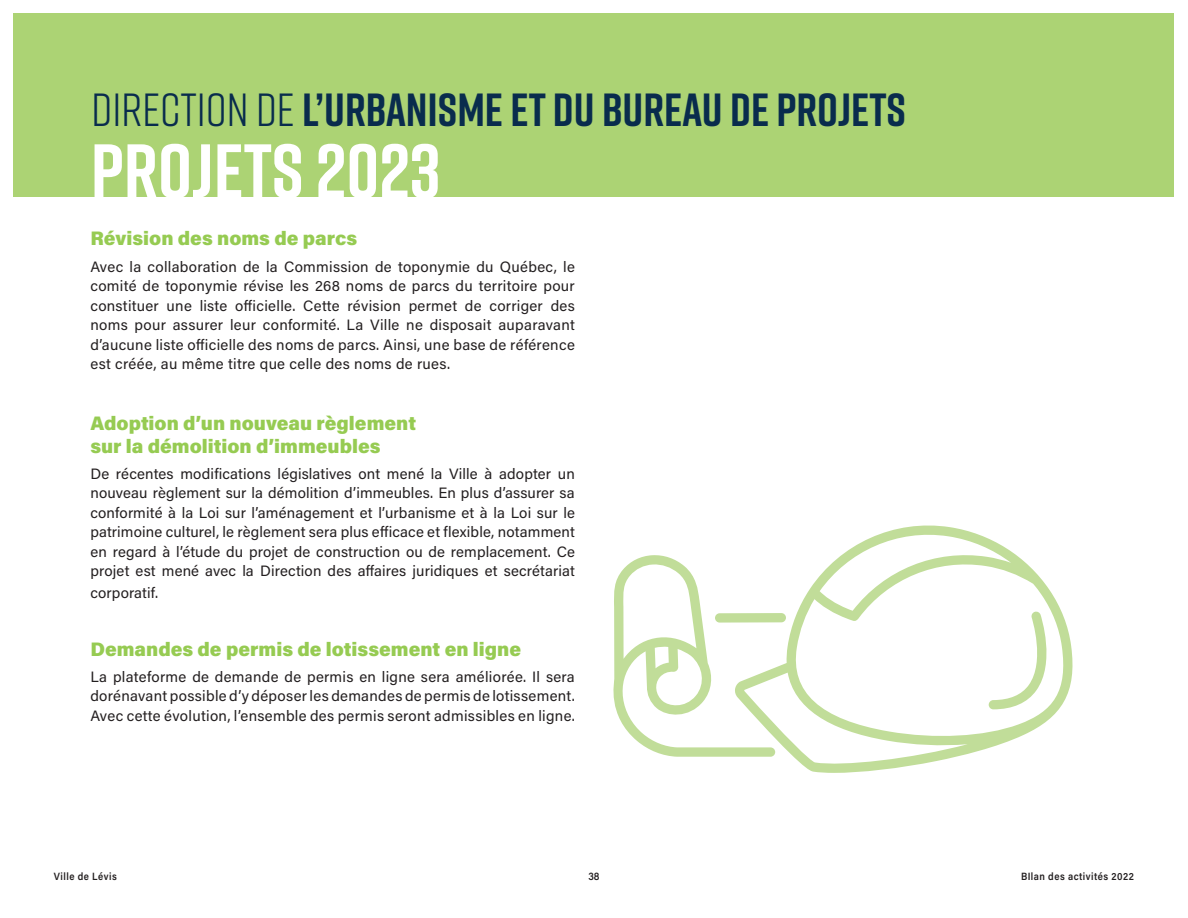
<style>
.page{position:relative;width:1188px;height:918px;background:#fff}
.page>*{position:absolute;margin:0;border:0;box-sizing:border-box;transform-origin:0 0}
.t1{font:700 76.5px "Rift";color:#fff}
.t2{font:700 46.35px "Rift";color:#092c4d}
.t3{font:900 19.5px/22.5px "Acumin Pro";color:#96cb52}
.t4{font:15px/19.5px "Acumin Pro";letter-spacing:.02em;color:#231f20;text-align:justify}
.t5{font:600 10.5px "Acumin Pro";letter-spacing:.05em;color:#231f20;scale:.9 1}
.s1{font-weight:400}
</style>
<div class="page">
<div style="left:14px;top:14px;width:1160px;height:183px;background:#acd374"></div>
<svg style="left:775px;top:525px;width:298px;height:248px"></svg>
<svg style="left:613px;top:555px;width:162px;height:202px"></svg>
<div style="left:715px;top:613px;width:71px;height:10px;background:#c1dd99;border-radius:5px"></div>
<svg style="left:989px;top:611px;width:67px;height:98px"></svg>
<h2 class="t2" style="left:91px;top:77px;width:816px"><span class="s1">DIRECTION DE</span> L’URBANISME ET DU BUREAU DE PROJETS</h2>
<h1 class="t1" style="left:91px;top:116px;width:351px">PROJETS 2023</h1>
<h3 class="t3" style="left:90px;top:226px;width:268px">Révision des noms de parcs</h3>
<p class="t4" style="left:90px;top:256px;width:486px">Avec la collaboration de la Commission de toponymie du Québec, le comité de toponymie révise les 268 noms de parcs du territoire pour constituer une liste officielle. Cette révision permet de corriger des noms pour assurer leur conformité. La Ville ne disposait auparavant d’aucune liste officielle des noms de parcs. Ainsi, une base de référence est créée, au même titre que celle des noms de rues.</p>
<h3 class="t3" style="left:90px;top:411px;width:327px">Adoption d’un nouveau règlement sur la démolition d’immeubles</h3>
<p class="t4" style="left:90px;top:463px;width:486px">De récentes modifications législatives ont mené la Ville à adopter un nouveau règlement sur la démolition d’immeubles. En plus d’assurer sa conformité à la Loi sur l’aménagement et l’urbanisme et à la Loi sur le patrimoine culturel, le règlement sera plus efficace et flexible, notamment en regard à l’étude du projet de construction ou de remplacement. Ce projet est mené avec la Direction des affaires juridiques et secrétariat</p>
<p class="t4" style="left:90px;top:582px;width:69px">corporatif.</p>
<h3 class="t3" style="left:90px;top:637px;width:432px">Demandes de permis de lotissement en ligne</h3>
<p class="t4" style="left:90px;top:666px;width:486px">La plateforme de demande de permis en ligne sera améliorée. Il sera dorénavant possible d’y déposer les demandes de permis de lotissement.<br>Avec cette évolution, l’ensemble des permis seront admissibles en ligne.</p>
<p class="t5" style="left:54px;top:869px;width:71px">Ville de Lévis</p>
<p class="t5" style="left:588px;top:869px;width:14px">38</p>
<p class="t5" style="left:1021px;top:869px;width:127px">BIlan des activités 2022</p>
</div>
